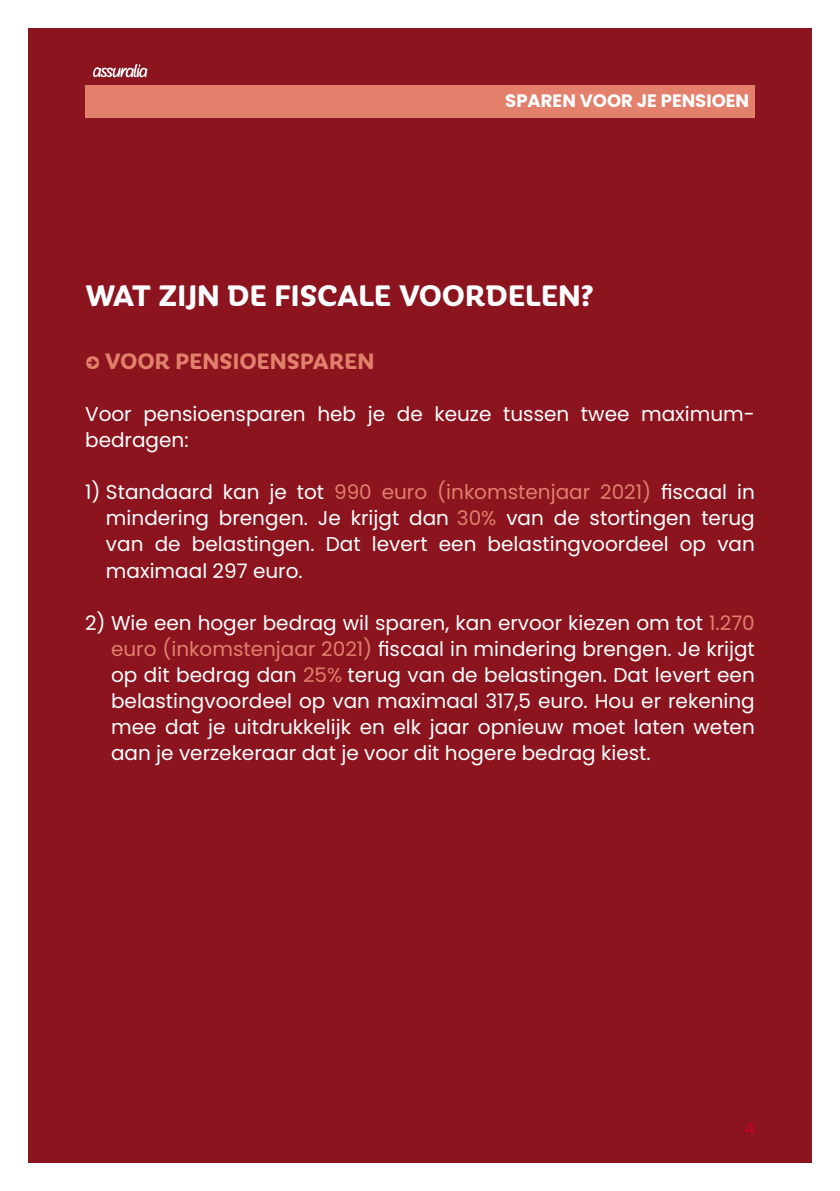
<style>
.page{position:relative;width:840px;height:1191px;background:#fff}
.page>*{position:absolute;margin:0;border:0;box-sizing:border-box;transform-origin:0 0}
.t1{font:700 32px "Iskra";color:#fff}
.t2{font:700 24px "Iskra";color:#e2806c}
.t3{font:20px/26px "Poppins";color:#fff;text-align:justify}
.t4{font:700 18px "Poppins";color:#fff}
.t5{font:16px "Poppins";color:#cf012a}
.s1{font-size:20px}
.s2{color:#e2806c}
</style>
<div class="page">
<div style="left:28px;top:28px;width:783px;height:1134px;background:#8b141f"></div>
<div style="left:85px;top:85px;width:669px;height:33px;background:#e2806c"></div>
<img style="left:92px;top:64px;width:56px;height:14px">
<p class="t4" style="left:505px;top:90px;width:245px">SPAREN VOOR JE PENSIOEN</p>
<h1 class="t1" style="left:85px;top:273px;width:510px">WAT ZIJN DE FISCALE VOORDELEN?</h1>
<p class="t2" style="left:85px;top:344px;width:290px"><span class="s1">C</span> VOOR PENSIOENSPAREN</p>
<p class="t3" style="left:85px;top:401px;width:671px">Voor pensioensparen heb je de keuze tussen twee maximum&shy;bedragen:</p>
<p class="t3" style="left:106px;top:479px;width:650px;text-indent:-21px">1) Standaard kan je tot <span class="s2">990 euro (inkomstenjaar 2021)</span> fiscaal in mindering brengen. Je krijgt dan <span class="s2">30%</span> van de stortingen terug van de belastingen. Dat levert een belastingvoordeel op van maximaal 297 euro.</p>
<p class="t3" style="left:111px;top:609px;width:645px;text-indent:-26px">2) Wie een hoger bedrag wil sparen, kan ervoor kiezen om tot <span class="s2">1.270 euro (inkomstenjaar 2021)</span> fiscaal in mindering brengen. Je krijgt op dit bedrag dan <span class="s2">25%</span> terug van de belastingen. Dat levert een belastingvoordeel op van maximaal 317,5 euro. Hou er rekening mee dat je uitdrukkelijk en elk jaar opnieuw moet laten weten aan je verzekeraar dat je voor dit hogere bedrag kiest.</p>
<p class="t5" style="left:744px;top:1119px;width:12px">4</p>
</div>
